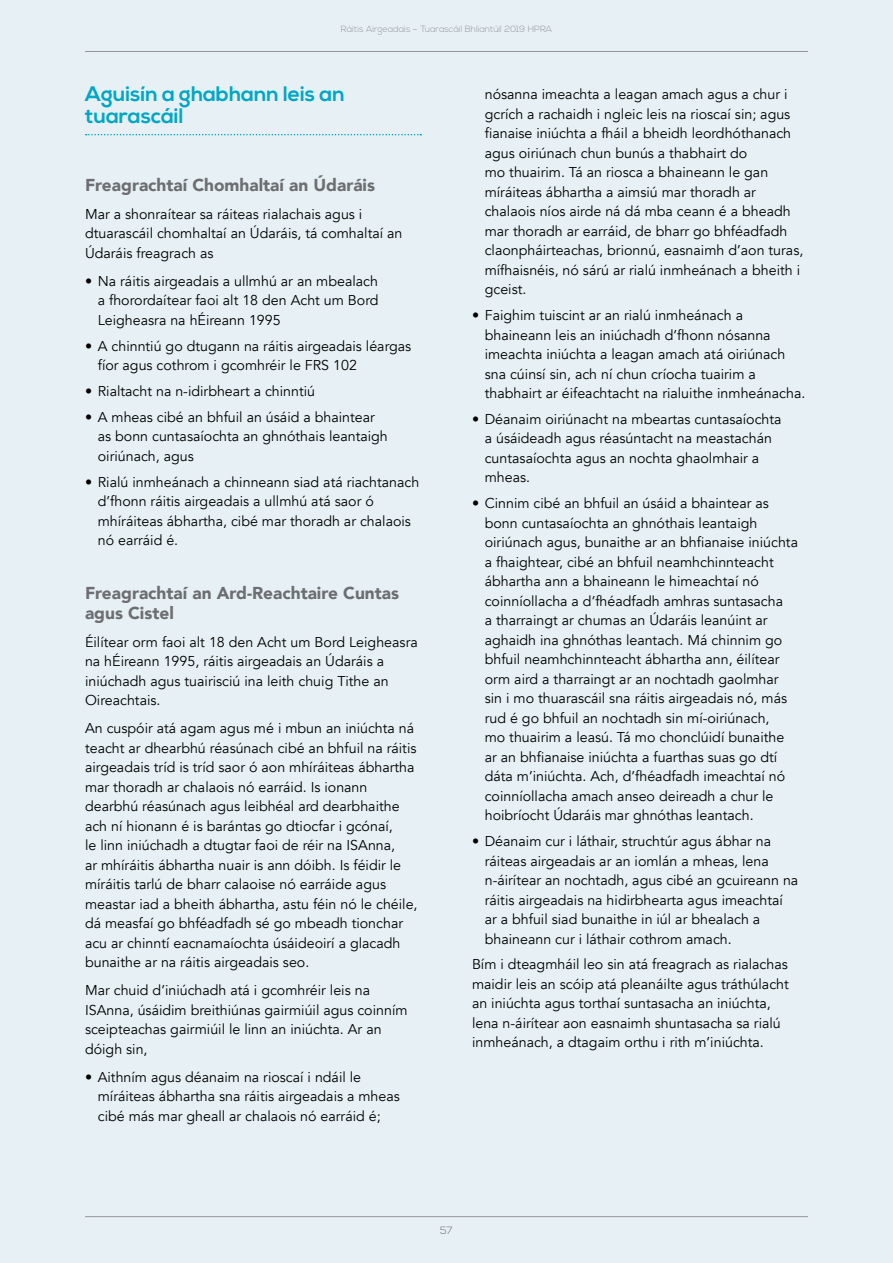
<style>
.page{position:relative;width:893px;height:1263px;background:#e7f1f5}
.page>*{position:absolute;margin:0;border:0;box-sizing:border-box;transform-origin:0 0}
.t1{font:700 21px/22.5px "Nexa";color:#00a7c5}
.t2{font:900 17.25px/19.5px "Avenir";color:#6d6e71}
.t3{font:14.25px/19.5px "Avenir";color:#000}
.t4{font:300 10.5px "Nexa";color:#6d6e71}
.t5{font:300 9px "Nexa";color:#939598}
</style>
<div class="page">
<svg style="left:86px;top:134px;width:335px;height:1px"></svg>
<hr style="left:85px;top:51px;width:723px;height:1px;background:#939598">
<hr style="left:85px;top:1216px;width:723px;height:1px;background:#939598">
<p class="t5" style="left:341px;top:24px;width:213px">Ráitis Airgeadais – Tuarascáil Bhliantúil 2019 HPRA</p>
<h1 class="t1" style="left:85px;top:83px;width:261px">Aguisín a ghabhann leis an tuarascáil</h1>
<p class="t2" style="left:85px;top:175px;width:292px">Freagrachtaí Chomhaltaí an Údaráis</p>
<p class="t3" style="left:85px;top:204px;width:319px">Mar a shonraítear sa ráiteas rialachais agus i dtuarascáil chomhaltaí an Údaráis, tá comhaltaí an<br>Údaráis freagrach as</p>
<p class="t3" style="left:98px;top:271px;width:282px;text-align:justify;text-indent:-13px">• Na ráitis airgeadais a ullmhú ar an mbealach a fhorordaítear faoi alt 18 den Acht um Bord Leigheasra na hÉireann 1995</p>
<p class="t3" style="left:98px;top:336px;width:315px;text-indent:-13px">• A chinntiú go dtugann na ráitis airgeadais léargas fíor agus cothrom i gcomhréir le FRS 102</p>
<p class="t3" style="left:85px;top:382px;width:232px">• Rialtacht na n-idirbheart a chinntiú</p>
<p class="t3" style="left:98px;top:408px;width:292px;text-indent:-13px">• A mheas cibé an bhfuil an úsáid a bhaintear as bonn cuntasaíochta an ghnóthais leantaigh oiriúnach, agus</p>
<p class="t3" style="left:98px;top:472px;width:323px;text-indent:-13px">• Rialú inmheánach a chinneann siad atá riachtanach d’fhonn ráitis airgeadais a ullmhú atá saor ó mhíráiteas ábhartha, cibé mar thoradh ar chalaois nó earráid é.</p>
<p class="t2" style="left:85px;top:583px;width:316px">Freagrachtaí an Ard-Reachtaire Cuntas agus Cistel</p>
<p class="t3" style="left:85px;top:632px;width:334px">Éilítear orm faoi alt 18 den Acht um Bord Leigheasra na hÉireann 1995, ráitis airgeadais an Údaráis a iniúchadh agus tuairisciú ina leith chuig Tithe an Oireachtais.</p>
<p class="t3" style="left:85px;top:719px;width:334px">An cuspóir atá agam agus mé i mbun an iniúchta ná teacht ar dhearbhú réasúnach cibé an bhfuil na ráitis airgeadais tríd is tríd saor ó aon mhíráiteas ábhartha mar thoradh ar chalaois nó earráid. Is ionann dearbhú réasúnach agus leibhéal ard dearbhaithe ach ní hionann é is barántas go dtiocfar i gcónaí,<br>le linn iniúchadh a dtugtar faoi de réir na ISAnna,<br>ar mhíráitis ábhartha nuair is ann dóibh. Is féidir le míráitis tarlú de bharr calaoise nó earráide agus meastar iad a bheith ábhartha, astu féin nó le chéile, dá measfaí go bhféadfadh sé go mbeadh tionchar acu ar chinntí eacnamaíochta úsáideoirí a glacadh bunaithe ar na ráitis airgeadais seo.</p>
<p class="t3" style="left:85px;top:981px;width:324px">Mar chuid d’iniúchadh atá i gcomhréir leis na ISAnna, úsáidim breithiúnas gairmiúil agus coinním sceipteachas gairmiúil le linn an iniúchta. Ar an dóigh sin,</p>
<p class="t3" style="left:98px;top:1067px;width:304px;text-indent:-13px">• Aithním agus déanaim na rioscaí i ndáil le míráiteas ábhartha sna ráitis airgeadais a mheas cibé más mar gheall ar chalaois nó earráid é;</p>
<p class="t3" style="left:485px;top:85px;width:320px">nósanna imeachta a leagan amach agus a chur i gcrích a rachaidh i ngleic leis na rioscaí sin; agus fianaise iniúchta a fháil a bheidh leordhóthanach agus oiriúnach chun bunús a thabhairt do<br>mo thuairim. Tá an riosca a bhaineann le gan míráiteas ábhartha a aimsiú mar thoradh ar chalaois níos airde ná dá mba ceann é a bheadh mar thoradh ar earráid, de bharr go bhféadfadh claonpháirteachas, brionnú, easnaimh d’aon turas, mífhaisnéis, nó sárú ar rialú inmheánach a bheith i gceist.</p>
<p class="t3" style="left:485px;top:306px;width:322px;text-indent:-13px">• Faighim tuiscint ar an rialú inmheánach a bhaineann leis an iniúchadh d’fhonn nósanna imeachta iniúchta a leagan amach atá oiriúnach sna cúinsí sin, ach ní chun críocha tuairim a thabhairt ar éifeachtacht na rialuithe inmheánacha.</p>
<p class="t3" style="left:485px;top:409px;width:298px;text-indent:-13px">• Déanaim oiriúnacht na mbeartas cuntasaíochta a úsáideadh agus réasúntacht na meastachán cuntasaíochta agus an nochta ghaolmhair a mheas.</p>
<p class="t3" style="left:485px;top:494px;width:315px;text-indent:-13px">• Cinnim cibé an bhfuil an úsáid a bhaintear as bonn cuntasaíochta an ghnóthais leantaigh oiriúnach agus, bunaithe ar an bhfianaise iniúchta a fhaightear, cibé an bhfuil neamhchinnteacht ábhartha ann a bhaineann le himeachtaí nó coinníollacha a d’fhéadfadh amhras suntasacha<br>a tharraingt ar chumas an Údaráis leanúint ar aghaidh ina ghnóthas leantach. Má chinnim go bhfuil neamhchinnteacht ábhartha ann, éilítear orm aird a tharraingt ar an nochtadh gaolmhar sin i mo thuarascáil sna ráitis airgeadais nó, más rud é go bhfuil an nochtadh sin mí-oiriúnach,<br>mo thuairim a leasú. Tá mo chonclúidí bunaithe ar an bhfianaise iniúchta a fuarthas suas go dtí dáta m’iniúchta. Ach, d’fhéadfadh imeachtaí nó coinníollacha amach anseo deireadh a chur le hoibríocht Údaráis mar ghnóthas leantach.</p>
<p class="t3" style="left:485px;top:832px;width:315px;text-indent:-13px">• Déanaim cur i láthair, struchtúr agus ábhar na ráiteas airgeadais ar an iomlán a mheas, lena n-áirítear an nochtadh, agus cibé an gcuireann na ráitis airgeadais na hidirbhearta agus imeachtaí ar a bhfuil siad bunaithe in iúl ar bhealach a bhaineann cur i láthair cothrom amach.</p>
<p class="t3" style="left:472px;top:955px;width:318px">Bím i dteagmháil leo sin atá freagrach as rialachas maidir leis an scóip atá pleanáilte agus tráthúlacht an iniúchta agus torthaí suntasacha an iniúchta, lena n-áirítear aon easnaimh shuntasacha sa rialú inmheánach, a dtagaim orthu i rith m’iniúchta.</p>
<p class="t4" style="left:440px;top:1225px;width:14px">57</p>
</div>
